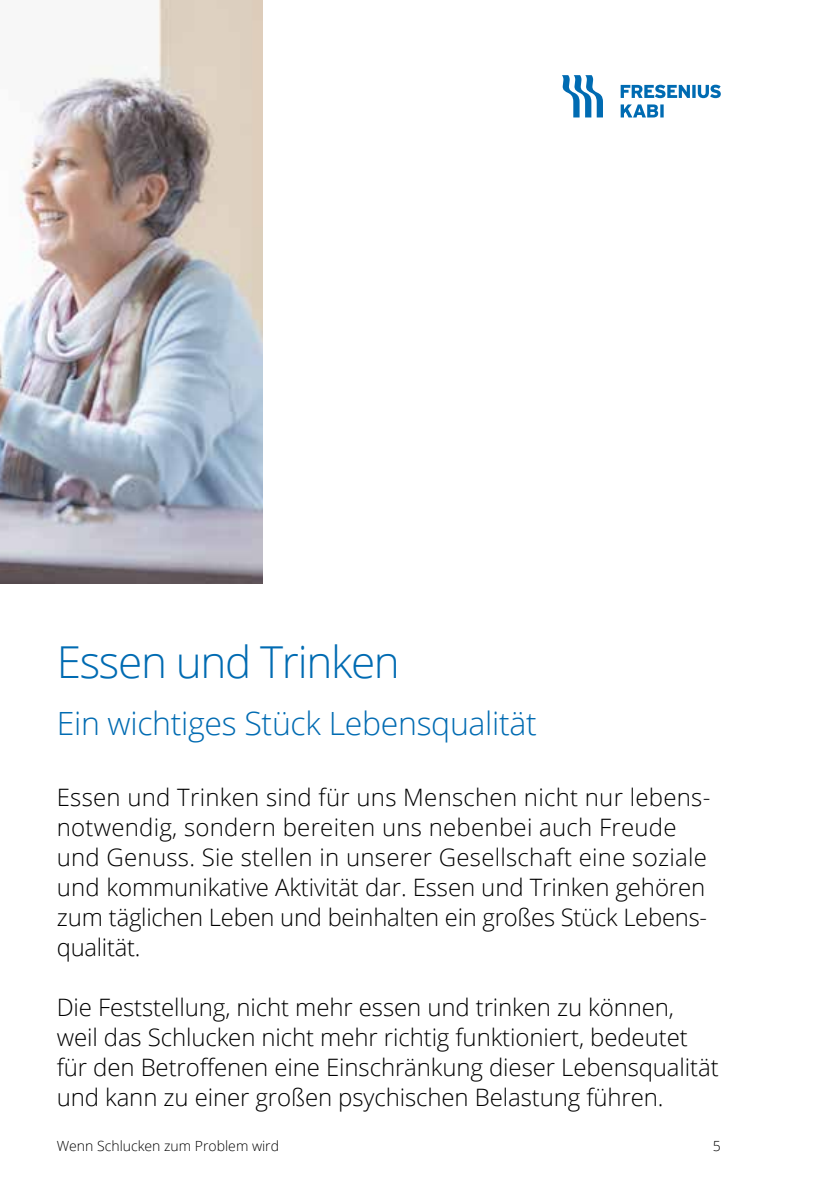
<style>
.page{position:relative;width:840px;height:1191px;background:#fff}
.page>*{position:absolute;margin:0;border:0;box-sizing:border-box;transform-origin:0 0}
.t1{font:300 44px "Open Sans";letter-spacing:-.03em;color:#006bb2}
.t2{font:300 32px "Open Sans";letter-spacing:-.01em;color:#006bb2}
.t3{font:300 24px/30px "Open Sans";letter-spacing:-.005em;color:#000}
.t4{font:300 14px "Open Sans";color:#000}
</style>
<div class="page">
<svg style="left:562px;top:75px;width:40px;height:42px"></svg>
<svg style="left:620px;top:104px;width:43px;height:13px"></svg>
<svg style="left:620px;top:85px;width:100px;height:13px"></svg>
<img style="left:0;top:0;width:262px;height:583px">
<h1 class="t1" style="left:57px;top:632px;width:344px">Essen und Trinken</h1>
<h2 class="t2" style="left:57px;top:701px;width:481px">Ein wichtiges Stück Lebensqualität</h2>
<p class="t3" style="left:57px;top:781px;width:654px">Essen und Trinken sind für uns Menschen nicht nur lebens&shy;notwendig, sondern bereiten uns nebenbei auch Freude und Genuss. Sie stellen in unserer Gesellschaft eine soziale und kommunikative Aktivität dar. Essen und Trinken gehören zum täglichen Leben und beinhalten ein großes Stück Lebens&shy;qualität.</p>
<p class="t3" style="left:57px;top:991px;width:663px">Die Feststellung, nicht mehr essen und trinken zu können, weil das Schlucken nicht mehr richtig funktioniert, bedeutet für den Betroffenen eine Einschränkung dieser Lebensqualität und kann zu einer großen psychischen Belastung führen.</p>
<p class="t4" style="left:57px;top:1136px;width:224px">Wenn Schlucken zum Problem wird</p>
<p class="t4" style="left:712px;top:1136px;width:9px">5</p>
</div>
